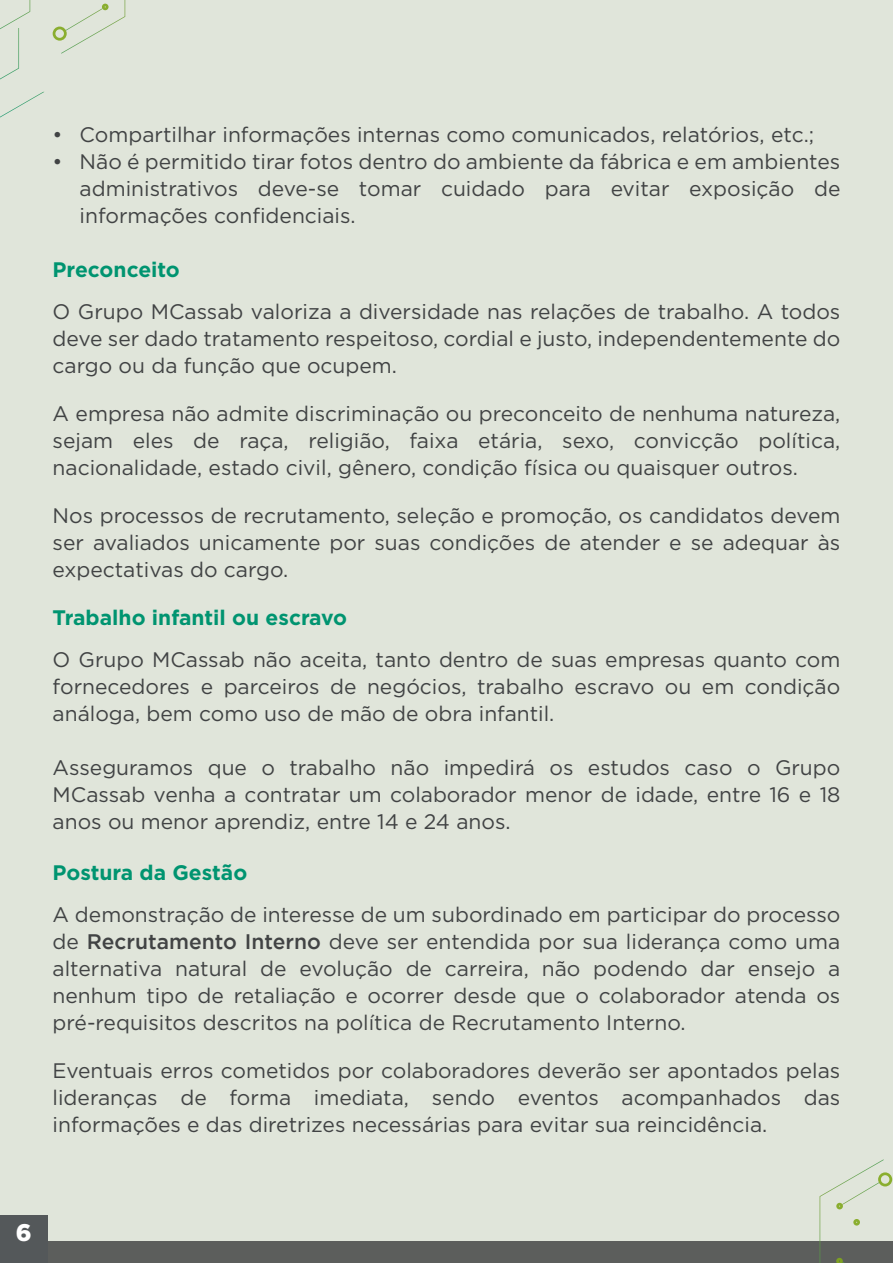
<style>
.page{position:relative;width:893px;height:1263px;background:#e0e5da}
.page>*{position:absolute;margin:0;border:0;box-sizing:border-box;transform-origin:0 0}
.t1{font:900 24px "Gotham";color:#fff}
.t2{font:21px/27px "Gotham";color:#414344;text-align:justify}
.t3{font:700 21px "Gotham";color:#009470}
.s1{font-weight:500}
</style>
<div class="page">
<div style="left:0;top:1241px;width:893px;height:22px;background:#5c5e5c"></div>
<svg style="left:0;top:0;width:125px;height:118px"></svg>
<svg style="left:819px;top:1159px;width:74px;height:104px"></svg>
<div style="left:0;top:1215px;width:48px;height:48px;background:#54585a"></div>
<p class="t2" style="left:53px;top:120px;width:763px">• Compartilhar informações internas como comunicados, relatórios, etc.;</p>
<p class="t2" style="left:80px;top:147px;width:762px;text-indent:-27px">• Não é permitido tirar fotos dentro do ambiente da fábrica e em ambientes administrativos deve-se tomar cuidado para evitar exposição de informações confidenciais.</p>
<p class="t3" style="left:53px;top:257px;width:129px">Preconceito</p>
<p class="t2" style="left:53px;top:297px;width:789px">O Grupo MCassab valoriza a diversidade nas relações de trabalho. A todos deve ser dado tratamento respeitoso, cordial e justo, independentemente do cargo ou da função que ocupem.</p>
<p class="t2" style="left:53px;top:399px;width:789px">A empresa não admite discriminação ou preconceito de nenhuma natureza, sejam eles de raça, religião, faixa etária, sexo, convicção política, nacionalidade, estado civil, gênero, condição física ou quaisquer outros.</p>
<p class="t2" style="left:53px;top:501px;width:789px">Nos processos de recrutamento, seleção e promoção, os candidatos devem ser avaliados unicamente por suas condições de atender e se adequar às expectativas do cargo.</p>
<p class="t3" style="left:53px;top:605px;width:296px">Trabalho infantil ou escravo</p>
<p class="t2" style="left:53px;top:645px;width:789px">O Grupo MCassab não aceita, tanto dentro de suas empresas quanto com fornecedores e parceiros de negócios, trabalho escravo ou em condição análoga, bem como uso de mão de obra infantil.</p>
<p class="t2" style="left:53px;top:753px;width:789px">Asseguramos que o trabalho não impedirá os estudos caso o Grupo MCassab venha a contratar um colaborador menor de idade, entre 16 e 18 anos ou menor aprendiz, entre 14 e 24 anos.</p>
<p class="t3" style="left:53px;top:860px;width:196px">Postura da Gestão</p>
<p class="t2" style="left:53px;top:900px;width:789px">A demonstração de interesse de um subordinado em participar do processo de <span class="s1">Recrutamento Interno</span> deve ser entendida por sua liderança como uma alternativa natural de evolução de carreira, não podendo dar ensejo a nenhum tipo de retaliação e ocorrer desde que o colaborador atenda os pré-requisitos descritos na política de Recrutamento Interno.</p>
<p class="t2" style="left:53px;top:1056px;width:789px">Eventuais erros cometidos por colaboradores deverão ser apontados pelas lideranças de forma imediata, sendo eventos acompanhados das informações e das diretrizes necessárias para evitar sua reincidência.</p>
<p class="t1" style="left:16px;top:1218px;width:17px">6</p>
</div>
